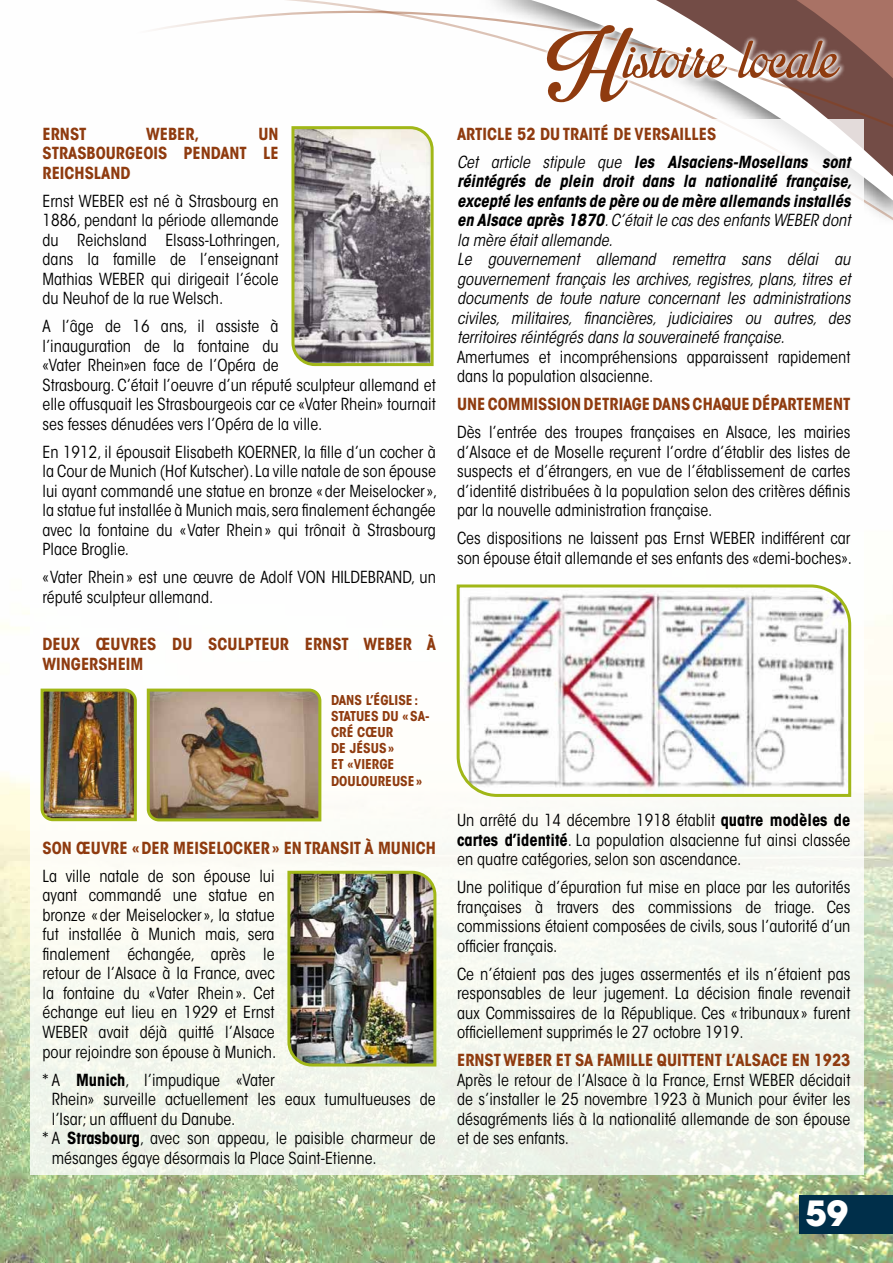
<style>
.page{position:relative;width:893px;height:1263px;background:#fff}
.page>*{position:absolute;margin:0;border:0;box-sizing:border-box;transform-origin:0 0}
.t1{font:700 34.5px "ITC Avant Garde Std";color:#fff}
.t2{font:condensed 16.5px/19.5px "ITC Avant Garde Std";color:#000;text-align:justify}
.t3{font:italic condensed 16.5px/19.5px "ITC Avant Garde Std";color:#000}
.t4{font:700 condensed 16.5px/19.5px "ITC Avant Garde Std";color:#8f3b0f}
.t5{font:700 condensed 13.5px/16.2px "ITC Avant Garde Std";color:#8f3b0f}
.s1{font-weight:700}
.s2{font-weight:400;font-style:italic;color:#000}
.s3{font-style:italic;color:#000}
</style>
<div class="page">
<img style="left:0;top:613px;width:893px;height:650px">
<svg style="left:153px;top:0;width:740px;height:133px"></svg>
<div style="left:541px;top:19px;width:304px;height:89px;background:#fff"></div>
<svg style="left:547px;top:0;width:346px;height:107px"></svg>
<div style="left:799px;top:1195px;width:94px;height:38px;background:#002f4a"></div>
<div style="left:30px;top:119px;width:833px;height:1055px;background:linear-gradient(to bottom,#fff,#f4f7ee)"></div>
<svg style="left:290px;top:125px;width:145px;height:243px;background:#a19e97"></svg>
<img style="left:39px;top:687px;width:99px;height:136px">
<img style="left:145px;top:687px;width:178px;height:136px">
<img style="left:286px;top:869px;width:152px;height:199px">
<svg style="left:455px;top:583px;width:398px;height:215px"></svg>
<p class="t4" style="left:43px;top:124px;width:46px">ERNST</p>
<p class="t4" style="left:146px;top:124px;width:55px">WEBER,</p>
<p class="t4" style="left:43px;top:124px;width:238px;text-align:justify;text-indent:216px">UN STRASBOURGEOIS PENDANT LE REICHSLAND</p>
<p class="t2" style="left:43px;top:191px;width:239px">Ernst WEBER est né à Strasbourg en 1886, pendant la période allemande du Reichsland Elsass-Lothringen, dans la famille de l’enseignant Mathias WEBER qui dirigeait l’école du Neuhof de la rue Welsch.</p>
<p class="t2" style="left:43px;top:317px;width:395px;text-align:left">A l’âge de 16 ans, il assiste à<br>l’inauguration de la fontaine du<br>«Vater Rhein»en face de l’Opéra de<br>Strasbourg. C’était l’oeuvre d’un réputé sculpteur allemand et elle offusquait les Strasbourgeois car ce «Vater Rhein» tournait ses fesses dénudées vers l’Opéra de la ville.</p>
<p class="t2" style="left:43px;top:442px;width:396px">En 1912, il épousait Elisabeth KOERNER, la fille d’un cocher à la Cour de Munich (Hof Kutscher). La ville natale de son épouse lui ayant commandé une statue en bronze «der Meiselocker», la statue fut installée à Munich mais, sera finalement échangée avec la fontaine du «Vater Rhein » qui trônait à Strasbourg Place Broglie.</p>
<p class="t2" style="left:43px;top:568px;width:395px">«Vater Rhein » est une œuvre de Adolf VON HILDEBRAND, un réputé sculpteur allemand.</p>
<p class="t4" style="left:43px;top:634px;width:395px">DEUX ŒUVRES DU SCULPTEUR ERNST WEBER À<br>WINGERSHEIM</p>
<p class="t5" style="left:331px;top:691px;width:100px">DANS L’ÉGLISE :<br>STATUES DU «SA-<br>CRÉ CŒUR<br>DE JÉSUS»<br>ET «VIERGE<br>DOULOUREUSE »</p>
<p class="t4" style="left:43px;top:838px;width:395px">SON ŒUVRE «DER MEISELOCKER» EN TRANSIT À MUNICH</p>
<p class="t2" style="left:43px;top:866px;width:235px">La ville natale de son épouse lui ayant commandé une statue en bronze « der Meiselocker», la statue fut installée à Munich mais, sera finalement échangée, après le retour de l’Alsace à la France, avec la fontaine du «Vater Rhein ». Cet échange eut lieu en 1929 et Ernst WEBER avait déjà quitté l’Alsace pour rejoindre son épouse à Munich.</p>
<p class="t2" style="left:43px;top:1070px;width:234px">* A <span class="s1">Munich</span>, l’impudique «Vater</p>
<p class="t2" style="left:52px;top:1089px;width:385px">Rhein» surveille actuellement les eaux tumultueuses de</p>
<p class="t2" style="left:52px;top:1109px;width:185px">l’Isar; un affluent du Danube.</p>
<p class="t2" style="left:43px;top:1128px;width:395px">* A <span class="s1">Strasbourg</span>, avec son appeau, le paisible charmeur de</p>
<p class="t2" style="left:52px;top:1148px;width:326px">mésanges égaye désormais la Place Saint-Etienne.</p>
<p class="t4" style="left:457px;top:120px;width:395px;line-height:28px">ARTICLE 52 DU TRAITÉ DE VERSAILLES<br><span class="s2">Cet article stipule que</span> <span class="s3">les Alsaciens-Mosellans sont</span></p>
<p class="t3" style="left:457px;top:172px;width:396px"><span class="s1">réintégrés de plein droit dans la nationalité française, excepté les enfants de père ou de mère allemands installés en Alsace après 1870</span>. C’était le cas des enfants WEBER dont la mère était allemande.<br>Le gouvernement allemand remettra sans délai au gouvernement français les archives, registres, plans, titres et documents de toute nature concernant les administrations civiles, militaires, financières, judiciaires ou autres, des territoires réintégrés dans la souveraineté française.</p>
<p class="t2" style="left:457px;top:347px;width:395px">Amertumes et incompréhensions apparaissent rapidement dans la population alsacienne.</p>
<p class="t4" style="left:457px;top:394px;width:395px">UNE COMMISSION DE TRIAGE DANS CHAQUE DÉPARTEMENT</p>
<p class="t2" style="left:457px;top:423px;width:395px">Dès l’entrée des troupes françaises en Alsace, les mairies d’Alsace et de Moselle reçurent l’ordre d’établir des listes de suspects et d’étrangers, en vue de l’établissement de cartes d’identité distribuées à la population selon des critères définis par la nouvelle administration française.</p>
<p class="t2" style="left:457px;top:529px;width:396px">Ces dispositions ne laissent pas Ernst WEBER indifférent car son épouse était allemande et ses enfants des «demi-boches».</p>
<p class="t2" style="left:457px;top:810px;width:395px">Un arrêté du 14 décembre 1918 établit <span class="s1">quatre modèles de cartes d’identité</span>. La population alsacienne fut ainsi classée en quatre catégories, selon son ascendance.</p>
<p class="t2" style="left:457px;top:877px;width:395px">Une politique d’épuration fut mise en place par les autorités françaises à travers des commissions de triage. Ces commissions étaient composées de civils, sous l’autorité d’un officier français.</p>
<p class="t2" style="left:457px;top:964px;width:395px">Ce n’étaient pas des juges assermentés et ils n’étaient pas responsables de leur jugement. La décision finale revenait aux Commissaires de la République. Ces «tribunaux» furent officiellement supprimés le 27 octobre 1919.</p>
<p class="t4" style="left:457px;top:1050px;width:395px">ERNST WEBER ET SA FAMILLE QUITTENT L’ALSACE EN 1923</p>
<p class="t2" style="left:457px;top:1070px;width:395px">Après le retour de l’Alsace à la France, Ernst WEBER décidait de s’installer le 25 novembre 1923 à Munich pour éviter les désagréments liés à la nationalité allemande de son épouse et de ses enfants.</p>
<h1 class="t1" style="left:806px;top:1190px;width:44px">59</h1>
</div>
